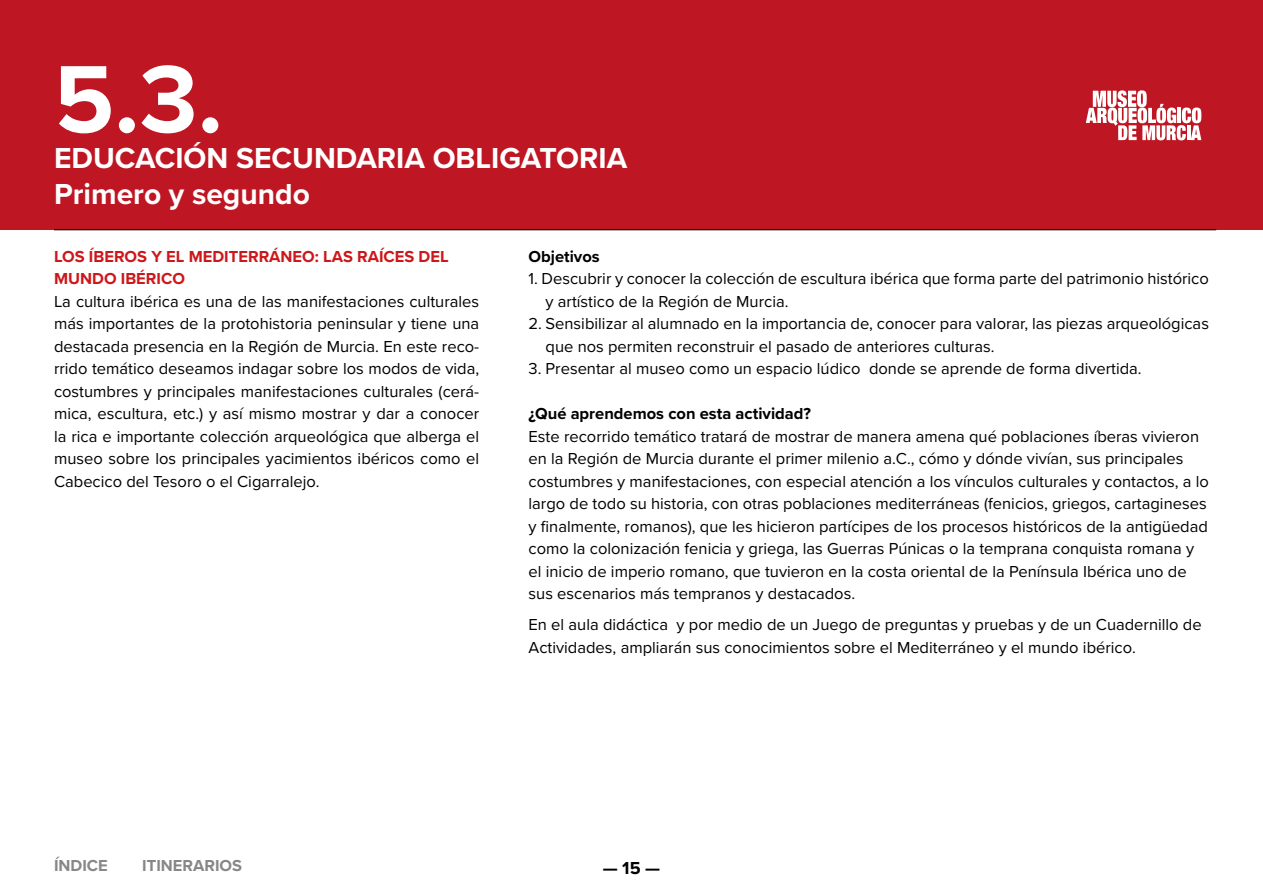
<style>
.page{position:relative;width:1263px;height:893px;background:#fff}
.page>*{position:absolute;margin:0;border:0;box-sizing:border-box;transform-origin:0 0}
.t1{font:700 99px "Proxima Nova";color:#fff}
.t2{font:700 30px/36px "Proxima Nova";color:#fff}
.t3{font:700 18px "Proxima Nova";color:#000}
.t4{font:16.5px/22.5px "Proxima Nova";color:#000}
.t5{font:700 16.5px/22.5px "Proxima Nova";color:#cd171a}
.t6{font:700 16.5px "Proxima Nova";color:#000}
.t7{font:700 16.5px "Proxima Nova";color:#878787}
</style>
<div class="page">
<div style="left:0;top:0;width:1263px;height:230px;background:#be1622"></div>
<svg style="left:1086px;top:90px;width:115px;height:50px"></svg>
<hr style="left:54px;top:230px;width:1162px;height:1px;background:#000">
<h1 class="t1" style="left:54px;top:25px;width:170px">5.3.</h1>
<h2 class="t2" style="left:54px;top:140px;width:575px">EDUCACIÓN SECUNDARIA OBLIGATORIA<br>Primero y segundo</h2>
<p class="t5" style="left:54px;top:245px;width:396px">LOS ÍBEROS Y EL MEDITERRÁNEO: LAS RAÍCES DEL<br>MUNDO IBÉRICO</p>
<p class="t4" style="left:54px;top:289px;width:427px;text-align:justify">La cultura ibérica es una de las manifestaciones culturales más importantes de la protohistoria peninsular y tiene una destacada presencia en la Región de Murcia. En este reco&shy;rrido temático deseamos indagar sobre los modos de vida, costumbres y principales manifestaciones culturales (cerá&shy;mica, escultura, etc.) y así mismo mostrar y dar a conocer la rica e importante colección arqueológica que alberga el museo sobre los principales yacimientos ibéricos como el Cabecico del Tesoro o el Cigarralejo.</p>
<p class="t6" style="left:529px;top:244px;width:73px">Objetivos</p>
<p class="t4" style="left:546px;top:267px;width:665px;text-indent:-17px">1. Descubrir y conocer la colección de escultura ibérica que forma parte del patrimonio histórico y artístico de la Región de Murcia.</p>
<p class="t4" style="left:546px;top:312px;width:665px;text-indent:-17px">2. Sensibilizar al alumnado en la importancia de, conocer para valorar, las piezas arqueológicas que nos permiten reconstruir el pasado de anteriores culturas.</p>
<p class="t4" style="left:529px;top:357px;width:615px">3. Presentar al museo como un espacio lúdico donde se aprende de forma divertida.</p>
<p class="t6" style="left:529px;top:401px;width:284px">¿Qué aprendemos con esta actividad?</p>
<p class="t4" style="left:529px;top:424px;width:682px">Este recorrido temático tratará de mostrar de manera amena qué poblaciones íberas vivieron en la Región de Murcia durante el primer milenio a.C., cómo y dónde vivían, sus principales costumbres y manifestaciones, con especial atención a los vínculos culturales y contactos, a lo largo de todo su historia, con otras poblaciones mediterráneas (fenicios, griegos, cartagineses y finalmente, romanos), que les hicieron partícipes de los procesos históricos de la antigüedad como la colonización fenicia y griega, las Guerras Púnicas o la temprana conquista romana y el inicio de imperio romano, que tuvieron en la costa oriental de la Península Ibérica uno de sus escenarios más tempranos y destacados.</p>
<p class="t4" style="left:529px;top:613px;width:675px">En el aula didáctica y por medio de un Juego de preguntas y pruebas y de un Cuadernillo de<br>Actividades, ampliarán sus conocimientos sobre el Mediterráneo y el mundo ibérico.</p>
<p class="t7" style="left:54px;top:854px;width:55px">ÍNDICE</p>
<p class="t7" style="left:142px;top:854px;width:101px">ITINERARIOS</p>
<p class="t3" style="left:603px;top:855px;width:59px">— 15 —</p>
</div>
